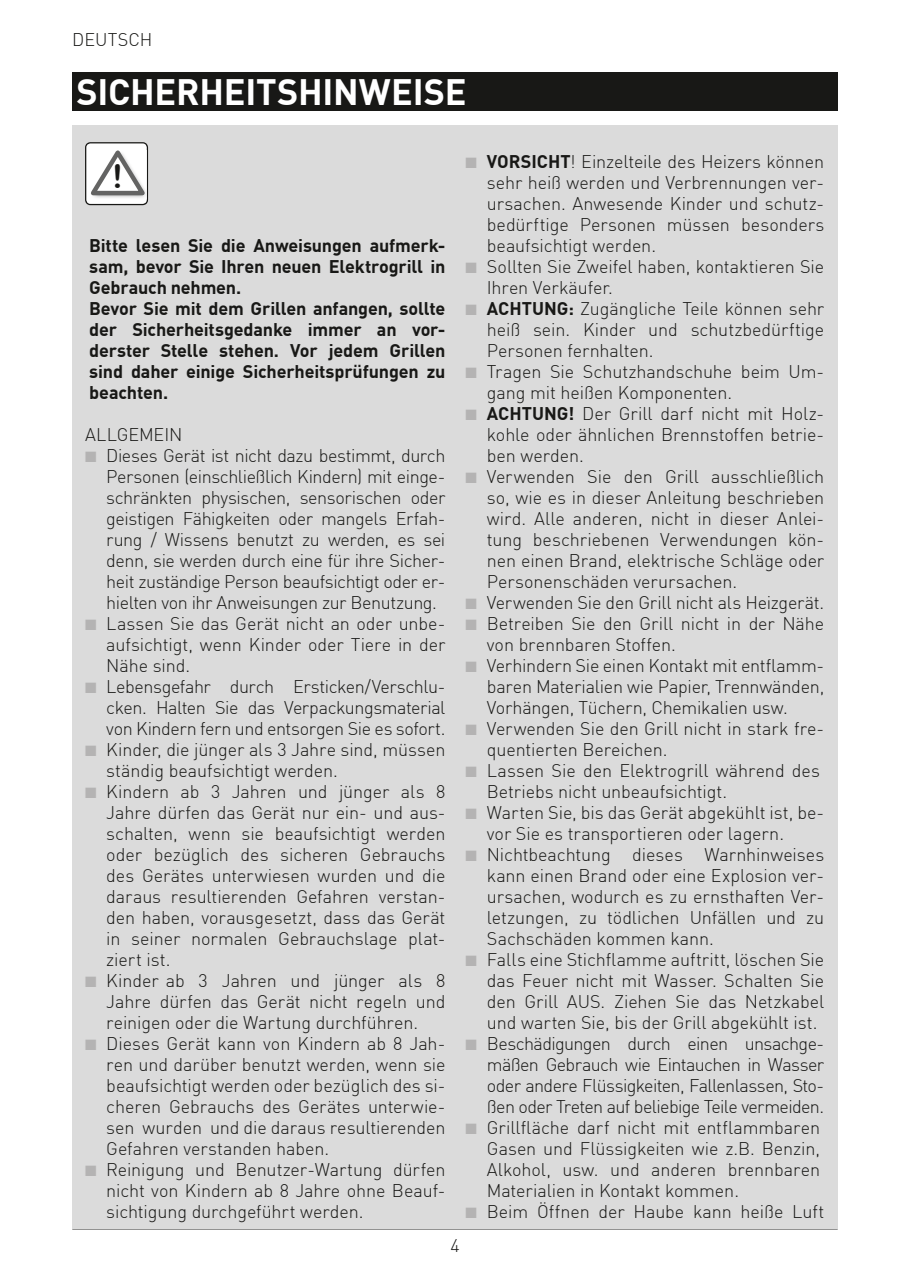
<style>
.page{position:relative;width:910px;height:1280px;background:#fff}
.page>*{position:absolute;margin:0;border:0;box-sizing:border-box;transform-origin:0 0}
.t1{font:700 36px "DIN Offc";letter-spacing:-.005em;color:#fff}
.t2{font:32.55px "Arial Rounded MT Bold";color:#181816}
.FLIESSTEXT{font:300 18px/21px "DIN Offc";letter-spacing:-.005em;color:#181816;text-align:justify}
.FLIESSTEXT-2{font:700 18px/21px "DIN Offc";letter-spacing:-.01em;color:#181816;text-align:justify}
.s1{font-family:"DIN Offc";font-weight:900;font-size:27px}
.s2{font-weight:700}
</style>
<div class="page">
<svg style="left:89px;top:1229px;width:17px;height:1px"></svg>
<div style="left:72px;top:125px;width:766px;height:1104px;background:#dbdbdb"></div>
<div style="left:72px;top:72px;width:766px;height:39px;background:#181816"></div>
<svg style="left:85px;top:142px;width:64px;height:63px;background:#d3d3d3"></svg>
<p class="FLIESSTEXT" style="left:72px;top:29px;width:82px">DEUTSCH</p>
<p class="t1" style="left:77px;top:68px;width:392px">SICHERHEITSHINWEISE</p>
<h2 class="t2" style="left:112px;top:157px;width:12px">!<span class="s1">!</span></h2>
<p class="FLIESSTEXT-2" style="left:89px;top:234px;width:358px">Bitte lesen Sie die Anweisungen aufmerk&shy;sam, bevor Sie Ihren neuen Elektrogrill in Gebrauch nehmen.</p>
<p class="FLIESSTEXT-2" style="left:89px;top:297px;width:358px">Bevor Sie mit dem Grillen anfangen, sollte der Sicherheitsgedanke immer an vor&shy;derster Stelle stehen. Vor jedem Grillen sind daher einige Sicherheitsprüfungen zu beachten.</p>
<p class="FLIESSTEXT" style="left:85px;top:423px;width:99px">ALLGEMEIN</p>
<p class="FLIESSTEXT" style="left:106px;top:444px;width:341px">Dieses Gerät ist nicht dazu bestimmt, durch Personen (einschließlich Kindern) mit einge&shy;schränkten physischen, sensorischen oder geistigen Fähigkeiten oder mangels Erfah&shy;rung / Wissens benutzt zu werden, es sei denn, sie werden durch eine für ihre Sicher&shy;heit zuständige Person beaufsichtigt oder er&shy;hielten von ihr Anweisungen zur Benutzung.</p>
<p class="FLIESSTEXT" style="left:106px;top:612px;width:341px">Lassen Sie das Gerät nicht an oder unbe&shy;aufsichtigt, wenn Kinder oder Tiere in der Nähe sind.</p>
<p class="FLIESSTEXT" style="left:106px;top:675px;width:341px">Lebensgefahr durch Ersticken/Verschlu&shy;cken. Halten Sie das Verpackungsmaterial von Kindern fern und entsorgen Sie es sofort.</p>
<p class="FLIESSTEXT" style="left:106px;top:738px;width:341px">Kinder, die jünger als 3 Jahre sind, müssen ständig beaufsichtigt werden.</p>
<p class="FLIESSTEXT" style="left:106px;top:780px;width:341px">Kindern ab 3 Jahren und jünger als 8<br>Jahre dürfen das Gerät nur ein- und aus&shy;schalten, wenn sie beaufsichtigt werden oder bezüglich des sicheren Gebrauchs des Gerätes unterwiesen wurden und die daraus resultierenden Gefahren verstan&shy;den haben, vorausgesetzt, dass das Gerät in seiner normalen Gebrauchslage plat&shy;ziert ist.</p>
<p class="FLIESSTEXT" style="left:106px;top:969px;width:341px">Kinder ab 3 Jahren und jünger als 8<br>Jahre dürfen das Gerät nicht regeln und reinigen oder die Wartung durchführen.</p>
<p class="FLIESSTEXT" style="left:106px;top:1032px;width:341px">Dieses Gerät kann von Kindern ab 8 Jah&shy;ren und darüber benutzt werden, wenn sie beaufsichtigt werden oder bezüglich des si&shy;cheren Gebrauchs des Gerätes unterwie&shy;sen wurden und die daraus resultierenden Gefahren verstanden haben.</p>
<p class="FLIESSTEXT" style="left:106px;top:1158px;width:341px">Reinigung und Benutzer-Wartung dürfen nicht von Kindern ab 8 Jahre ohne Beauf&shy;sichtigung durchgeführt werden.</p>
<p class="FLIESSTEXT" style="left:451px;top:1235px;width:11px">4</p>
<p class="FLIESSTEXT" style="left:487px;top:150px;width:339px"><span class="s2">VORSICHT</span>! Einzelteile des Heizers können sehr heiß werden und Verbrennungen ver&shy;ursachen. Anwesende Kinder und schutz&shy;bedürftige Personen müssen besonders beaufsichtigt werden.</p>
<p class="FLIESSTEXT" style="left:487px;top:255px;width:339px">Sollten Sie Zweifel haben, kontaktieren Sie<br>Ihren Verkäufer.</p>
<p class="FLIESSTEXT" style="left:487px;top:297px;width:339px"><span class="s2">ACHTUNG:</span> Zugängliche Teile können sehr heiß sein. Kinder und schutzbedürftige Personen fernhalten.</p>
<p class="FLIESSTEXT" style="left:487px;top:360px;width:339px">Tragen Sie Schutzhandschuhe beim Um&shy;gang mit heißen Komponenten.</p>
<p class="FLIESSTEXT" style="left:487px;top:402px;width:339px"><span class="s2">ACHTUNG!</span> Der Grill darf nicht mit Holz&shy;kohle oder ähnlichen Brennstoffen betrie&shy;ben werden.</p>
<p class="FLIESSTEXT" style="left:487px;top:465px;width:339px">Verwenden Sie den Grill ausschließlich so, wie es in dieser Anleitung beschrieben wird. Alle anderen, nicht in dieser Anlei&shy;tung beschriebenen Verwendungen kön&shy;nen einen Brand, elektrische Schläge oder Personenschäden verursachen.</p>
<p class="FLIESSTEXT" style="left:487px;top:591px;width:339px">Verwenden Sie den Grill nicht als Heizgerät.</p>
<p class="FLIESSTEXT" style="left:487px;top:612px;width:339px">Betreiben Sie den Grill nicht in der Nähe von brennbaren Stoffen.</p>
<p class="FLIESSTEXT" style="left:487px;top:654px;width:339px">Verhindern Sie einen Kontakt mit entflamm&shy;baren Materialien wie Papier, Trennwänden, Vorhängen, Tüchern, Chemikalien usw.</p>
<p class="FLIESSTEXT" style="left:487px;top:717px;width:339px">Verwenden Sie den Grill nicht in stark fre&shy;quentierten Bereichen.</p>
<p class="FLIESSTEXT" style="left:487px;top:759px;width:335px">Lassen Sie den Elektrogrill während des<br>Betriebs nicht unbeaufsichtigt.</p>
<p class="FLIESSTEXT" style="left:487px;top:801px;width:339px">Warten Sie, bis das Gerät abgekühlt ist, be&shy;vor Sie es transportieren oder lagern.</p>
<p class="FLIESSTEXT" style="left:487px;top:843px;width:339px">Nichtbeachtung dieses Warnhinweises kann einen Brand oder eine Explosion ver&shy;ursachen, wodurch es zu ernsthaften Ver&shy;letzungen, zu tödlichen Unfällen und zu Sachschäden kommen kann.</p>
<p class="FLIESSTEXT" style="left:487px;top:948px;width:339px">Falls eine Stichflamme auftritt, löschen Sie das Feuer nicht mit Wasser. Schalten Sie den Grill AUS. Ziehen Sie das Netzkabel und warten Sie, bis der Grill abgekühlt ist.</p>
<p class="FLIESSTEXT" style="left:487px;top:1032px;width:339px">Beschädigungen durch einen unsachge&shy;mäßen Gebrauch wie Eintauchen in Wasser oder andere Flüssigkeiten, Fallenlassen, Sto&shy;ßen oder Treten auf beliebige Teile vermeiden.</p>
<p class="FLIESSTEXT" style="left:487px;top:1116px;width:335px">Grillfläche darf nicht mit entflammbaren Gasen und Flüssigkeiten wie z.B. Benzin, Alkohol, usw. und anderen brennbaren Materialien in Kontakt kommen.</p>
<p class="FLIESSTEXT" style="left:487px;top:1200px;width:339px">Beim Öffnen der Haube kann heiße Luft</p>
</div>
